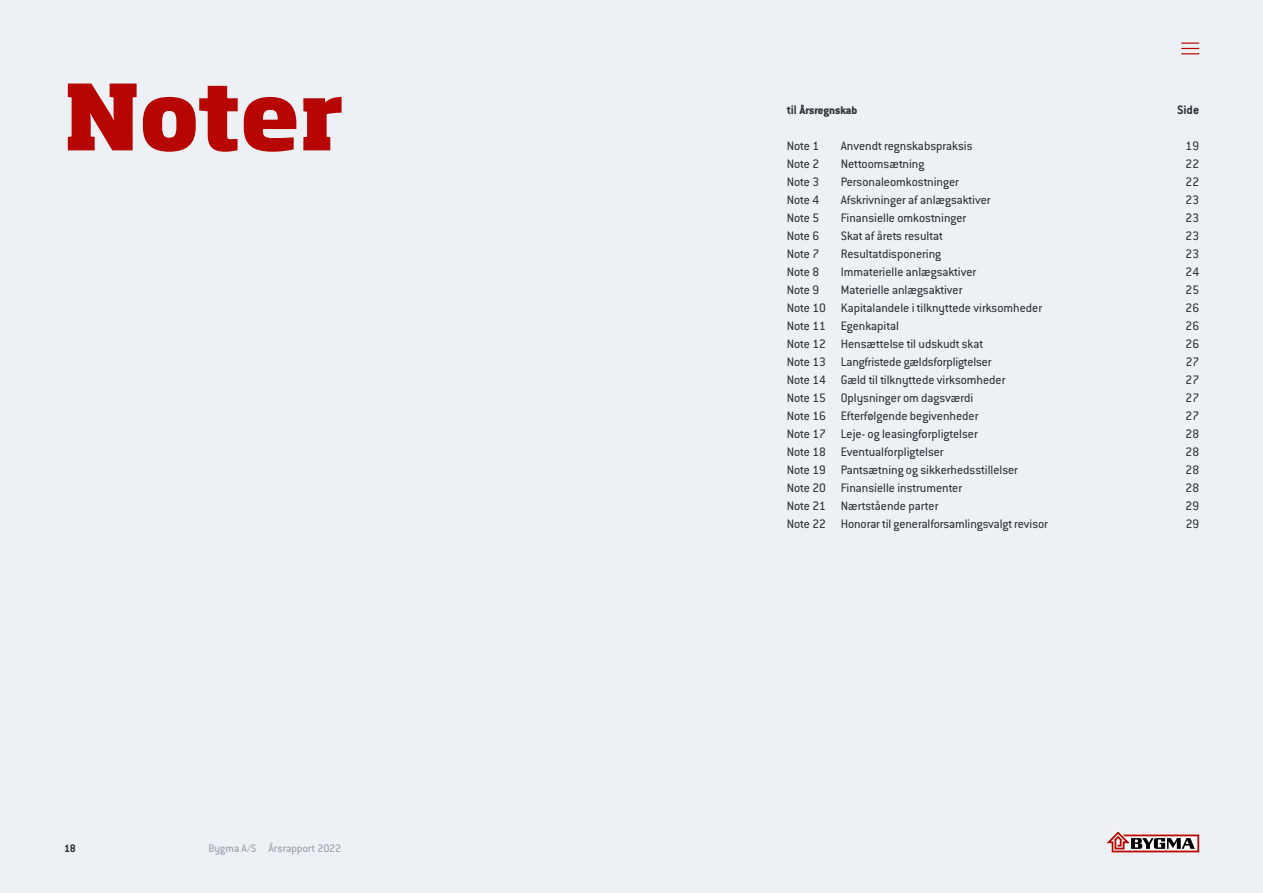
<style>
.page{position:relative;width:1263px;height:893px;background:#edf1f5}
.page>*{position:absolute;margin:0;border:0;box-sizing:border-box;transform-origin:0 0}
.t1{font:800 90px "Soho Std";letter-spacing:-.02em;color:#b70501}
.t2{font:13.5px "Conduit ITC Std";color:#2e3138}
.t3{font:700 13.5px "Conduit ITC Std";color:#2e3138}
.t4{font:500 12px "Conduit ITC Std";letter-spacing:-.015em;color:#a4a6b1}
.t5{font:800 12px "Conduit ITC Std";color:#2e3138}
.t6{font:700 12px "Conduit ITC Std";color:#2e3138}
.s1{font-weight:700;font-size:13.5px}
</style>
<div class="page">
<svg style="left:1181px;top:43px;width:18px;height:11px"></svg>
<svg style="left:1105px;top:831px;width:94px;height:21px"></svg>
<h1 class="t1" style="left:64px;top:58px;width:282px">Noter</h1>
<p class="t6" style="left:64px;top:841px;width:13px">18</p>
<p class="t4" style="left:208px;top:841px;width:134px">Bygma A/S Årsrapport 2022</p>
<p class="t5" style="left:787px;top:103px;width:72px"><span class="s1">til</span> Årsregnskab</p>
<p class="t3" style="left:1177px;top:102px;width:23px">Side</p>
<p class="t2" style="left:787px;top:138px;width:34px">Note 1</p>
<p class="t2" style="left:841px;top:138px;width:133px">Anvendt regnskabspraksis</p>
<p class="t2" style="left:1185px;top:138px;width:15px">19</p>
<p class="t2" style="left:787px;top:156px;width:34px">Note 2</p>
<p class="t2" style="left:841px;top:156px;width:85px">Nettoomsætning</p>
<p class="t2" style="left:1185px;top:156px;width:15px">22</p>
<p class="t2" style="left:787px;top:174px;width:34px">Note 3</p>
<p class="t2" style="left:841px;top:174px;width:120px">Personaleomkostninger</p>
<p class="t2" style="left:1185px;top:174px;width:15px">22</p>
<p class="t2" style="left:787px;top:192px;width:34px">Note 4</p>
<p class="t2" style="left:841px;top:192px;width:151px">Afskrivninger af anlægsaktiver</p>
<p class="t2" style="left:1185px;top:192px;width:15px">23</p>
<p class="t2" style="left:787px;top:210px;width:34px">Note 5</p>
<p class="t2" style="left:841px;top:210px;width:127px">Finansielle omkostninger</p>
<p class="t2" style="left:1185px;top:210px;width:15px">23</p>
<p class="t2" style="left:787px;top:228px;width:34px">Note 6</p>
<p class="t2" style="left:841px;top:228px;width:103px">Skat af årets resultat</p>
<p class="t2" style="left:1185px;top:228px;width:15px">23</p>
<p class="t2" style="left:787px;top:246px;width:34px">Note 7</p>
<p class="t2" style="left:841px;top:246px;width:102px">Resultatdisponering</p>
<p class="t2" style="left:1185px;top:246px;width:15px">23</p>
<p class="t2" style="left:787px;top:264px;width:34px">Note 8</p>
<p class="t2" style="left:841px;top:264px;width:137px">Immaterielle anlægsaktiver</p>
<p class="t2" style="left:1185px;top:264px;width:15px">24</p>
<p class="t2" style="left:787px;top:282px;width:34px">Note 9</p>
<p class="t2" style="left:841px;top:282px;width:123px">Materielle anlægsaktiver</p>
<p class="t2" style="left:1185px;top:282px;width:15px">25</p>
<p class="t2" style="left:787px;top:300px;width:257px">Note 10 Kapitalandele i tilknyttede virksomheder</p>
<p class="t2" style="left:1185px;top:300px;width:15px">26</p>
<p class="t2" style="left:787px;top:318px;width:114px">Note 11 Egenkapital</p>
<p class="t2" style="left:1185px;top:318px;width:15px">26</p>
<p class="t2" style="left:787px;top:336px;width:198px">Note 12 Hensættelse til udskudt skat</p>
<p class="t2" style="left:1185px;top:336px;width:15px">26</p>
<p class="t2" style="left:787px;top:354px;width:206px">Note 13 Langfristede gældsforpligtelser</p>
<p class="t2" style="left:1186px;top:354px;width:15px">27</p>
<p class="t2" style="left:787px;top:372px;width:220px">Note 14 Gæld til tilknyttede virksomheder</p>
<p class="t2" style="left:1185px;top:372px;width:15px">27</p>
<p class="t2" style="left:787px;top:390px;width:188px">Note 15 Oplysninger om dagsværdi</p>
<p class="t2" style="left:1185px;top:390px;width:15px">27</p>
<p class="t2" style="left:787px;top:408px;width:193px">Note 16 Efterfølgende begivenheder</p>
<p class="t2" style="left:1185px;top:408px;width:15px">27</p>
<p class="t2" style="left:787px;top:426px;width:192px">Note 17 Leje- og leasingforpligtelser</p>
<p class="t2" style="left:1185px;top:426px;width:15px">28</p>
<p class="t2" style="left:787px;top:444px;width:158px">Note 18 Eventualforpligtelser</p>
<p class="t2" style="left:1185px;top:444px;width:15px">28</p>
<p class="t2" style="left:787px;top:462px;width:233px">Note 19 Pantsætning og sikkerhedsstillelser</p>
<p class="t2" style="left:1185px;top:462px;width:15px">28</p>
<p class="t2" style="left:787px;top:480px;width:177px">Note 20 Finansielle instrumenter</p>
<p class="t2" style="left:1185px;top:480px;width:15px">28</p>
<p class="t2" style="left:787px;top:498px;width:153px">Note 21 Nærtstående parter</p>
<p class="t2" style="left:1185px;top:498px;width:15px">29</p>
<p class="t2" style="left:787px;top:516px;width:263px">Note 22 Honorar til generalforsamlingsvalgt revisor</p>
<p class="t2" style="left:1186px;top:516px;width:15px">29</p>
</div>
